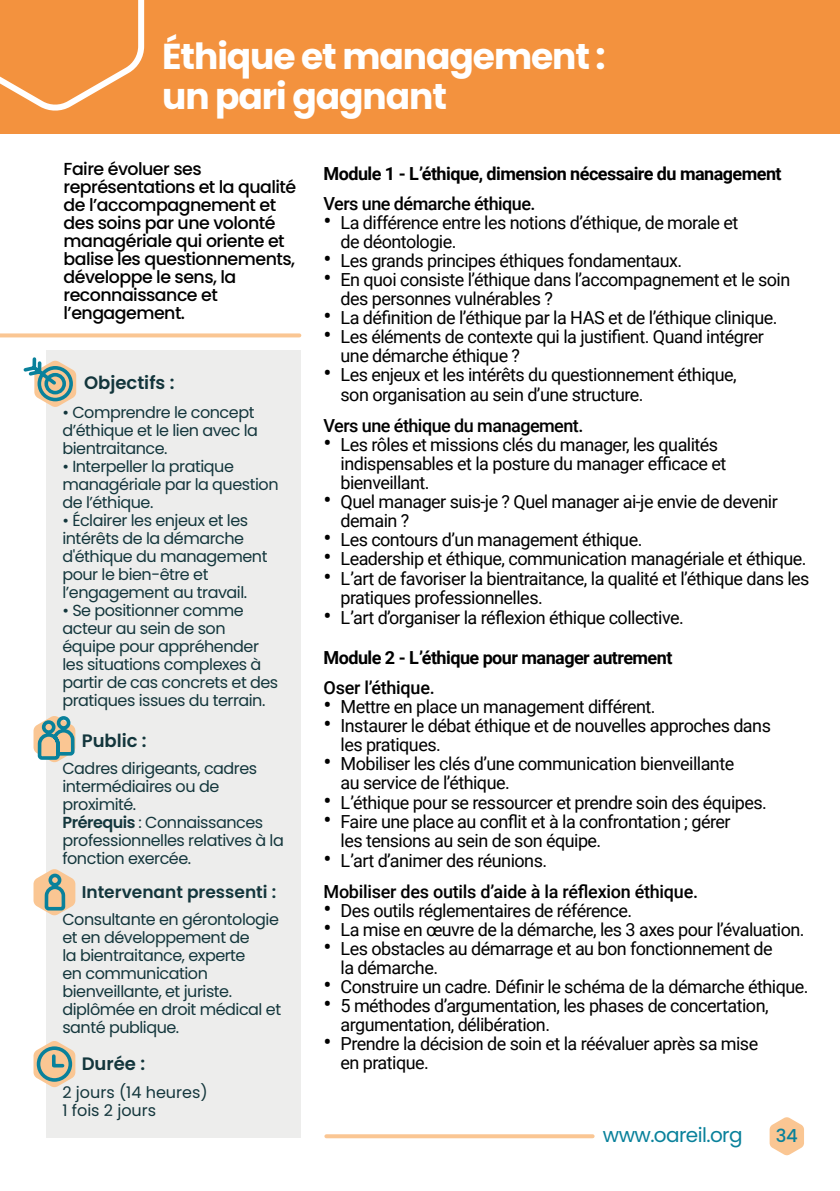
<style>
.page{position:relative;width:840px;height:1191px;background:#fff}
.page>*{position:absolute;margin:0;border:0;box-sizing:border-box;transform-origin:0 0}
.t1{font:700 36px/40px "Poppins";letter-spacing:-.03em;color:#fff}
.t2{font:20px "Poppins";letter-spacing:-.03em;color:#09819b}
.t3{font:18px/19px "Roboto";letter-spacing:-.03em;color:#000}
.t4{font:500 18px/30.4px "Roboto";letter-spacing:-.025em;color:#000}
.t5{font:700 18px "Roboto";letter-spacing:-.03em;color:#000}
.t6{font:600 18px "Poppins";color:#13363c}
.t7{font:500 18px "Poppins";color:#09819b}
.t8{font:500 17.4px/18px "Poppins";letter-spacing:-.03em;color:#000}
.t9{font:600 17px "Poppins";color:#13363c}
.t10{font:16px/18px "Poppins";letter-spacing:-.03em;color:#13363c}
.t11{font:16px/18px "Poppins";color:#13363c}
.s1{font-weight:600}
.s2{font-size:24px}
.s3{font-weight:400;font-size:24px}
.s4{font-weight:400}
</style>
<div class="page">
<div style="left:46px;top:350px;width:255px;height:788px;background:#ededec"></div>
<div style="left:0;top:0;width:839px;height:134px;background:#f3923e"></div>
<svg style="left:769px;top:1117px;width:34px;height:38px"></svg>
<svg style="left:23px;top:357px;width:53px;height:50px"></svg>
<svg style="left:33px;top:716px;width:43px;height:46px"></svg>
<svg style="left:33px;top:1041px;width:42px;height:46px"></svg>
<svg style="left:326px;top:1134px;width:266px;height:4px"></svg>
<svg style="left:0;top:333px;width:299px;height:4px"></svg>
<svg style="left:33px;top:869px;width:42px;height:46px"></svg>
<svg style="left:0;top:0;width:145px;height:111px"></svg>
<h1 class="t1" style="left:162px;top:37px;width:445px">Éthique et management : un pari gagnant</h1>
<p class="t8" style="left:63px;top:160px;width:234px">Faire évoluer ses représentations et la qualité de l’accompagnement et des soins par une volonté managériale qui oriente et balise les questionnements, développe le sens, la reconnaissance et l’engagement.</p>
<p class="t6" style="left:84px;top:372px;width:92px">Objectifs :</p>
<p class="t10" style="left:62px;top:403px;width:197px">• Comprendre le concept d’éthique et le lien avec la bientraitance.</p>
<p class="t10" style="left:62px;top:457px;width:217px">• Interpeller la pratique managériale par la question de l’éthique.</p>
<p class="t10" style="left:62px;top:511px;width:206px">• Éclairer les enjeux et les intérêts de la démarche d'éthique du management pour le bien-être et l’engagement au travail.</p>
<p class="t10" style="left:62px;top:601px;width:217px">• Se positionner comme acteur au sein de son équipe pour appréhender les situations complexes à partir de cas concrets et des pratiques issues du terrain.</p>
<p class="t6" style="left:82px;top:730px;width:66px">Public :</p>
<p class="t10" style="left:62px;top:759px;width:223px">Cadres dirigeants, cadres intermédiaires ou de proximité.<br><span class="s1">Prérequis</span> : Connaissances professionnelles relatives à la fonction exercée.</p>
<p class="t9" style="left:82px;top:882px;width:196px">Intervenant pressenti :</p>
<p class="t10" style="left:62px;top:910px;width:220px">Consultante en gérontologie et en développement de<br>la bientraitance, experte<br>en communication bienveillante, et juriste. diplômée en droit médical et santé publique.</p>
<p class="t6" style="left:82px;top:1053px;width:65px">Durée :</p>
<p class="t11" style="left:62px;top:1083px;width:147px">2 jours (14 heures)<br>1 fois 2 jours</p>
<p class="t5" style="left:323px;top:161px;width:459px">Module 1 - L’éthique, dimension nécessaire du management</p>
<p class="t4" style="left:323px;top:188px;width:213px">Vers une démarche éthique.</p>
<p class="t3" style="left:340px;top:212px;width:399px;text-indent:-17px"><span class="s2">•</span> La différence entre les notions d’éthique, de morale et de déontologie.</p>
<p class="t3" style="left:323px;top:250px;width:360px"><span class="s2">•</span> Les grands principes éthiques fondamentaux.</p>
<p class="t3" style="left:340px;top:269px;width:451px;text-indent:-17px"><span class="s2">•</span> En quoi consiste l’éthique dans l’accompagnement et le soin des personnes vulnérables ?</p>
<p class="t3" style="left:323px;top:307px;width:455px"><span class="s2">•</span> La définition de l’éthique par la HAS et de l’éthique clinique.</p>
<p class="t3" style="left:340px;top:326px;width:424px;text-indent:-17px"><span class="s2">•</span> Les éléments de contexte qui la justifient. Quand intégrer une démarche éthique ?</p>
<p class="t3" style="left:340px;top:364px;width:397px;line-height:20px;text-indent:-17px"><span class="s2">•</span> Les enjeux et les intérêts du questionnement éthique, son organisation au sein d’une structure.</p>
<p class="t4" style="left:323px;top:409px;width:261px">Vers une éthique du management.</p>
<p class="t3" style="left:340px;top:434px;width:387px;text-indent:-17px"><span class="s2">•</span> Les rôles et missions clés du manager, les qualités indispensables et la posture du manager efficace et bienveillant.</p>
<p class="t3" style="left:340px;top:491px;width:438px;text-indent:-17px"><span class="s2">•</span> Quel manager suis-je ? Quel manager ai-je envie de devenir demain ?</p>
<p class="t3" style="left:323px;top:529px;width:320px"><span class="s2">•</span> Les contours d’un management éthique.</p>
<p class="t3" style="left:323px;top:548px;width:484px"><span class="s2">•</span> Leadership et éthique, communication managériale et éthique.</p>
<p class="t3" style="left:340px;top:568px;width:470px;text-indent:-17px"><span class="s2">•</span> L’art de favoriser la bientraitance, la qualité et l’éthique dans les pratiques professionnelles.</p>
<p class="t3" style="left:323px;top:607px;width:362px"><span class="s2">•</span> L’art d’organiser la réflexion éthique collective.</p>
<p class="t5" style="left:323px;top:644px;width:350px">Module 2 - L’éthique pour manager autrement</p>
<p class="t4" style="left:323px;top:672px;width:113px">Oser l’éthique.</p>
<p class="t3" style="left:323px;top:696px;width:333px"><span class="s2">•</span> Mettre en place un management différent.</p>
<p class="t3" style="left:340px;top:715px;width:431px;text-indent:-17px"><span class="s2">•</span> Instaurer le débat éthique et de nouvelles approches dans les pratiques.</p>
<p class="t3" style="left:340px;top:753px;width:395px;text-indent:-17px"><span class="s2">•</span> Mobiliser les clés d’une communication bienveillante au service de l’éthique.</p>
<p class="t3" style="left:323px;top:792px;width:444px"><span class="s2">•</span> L’éthique pour se ressourcer et prendre soin des équipes.</p>
<p class="t3" style="left:340px;top:811px;width:391px;text-indent:-17px"><span class="s2">•</span> Faire une place au conflit et à la confrontation ; gérer les tensions au sein de son équipe.</p>
<p class="t4" style="left:323px;top:845px;width:376px"><span class="s3">•</span> <span class="s4">L’art d’animer des réunions.<br></span>Mobiliser des outils d’aide à la réflexion éthique.</p>
<p class="t3" style="left:323px;top:900px;width:310px"><span class="s2">•</span> Des outils réglementaires de référence.</p>
<p class="t3" style="left:323px;top:919px;width:482px"><span class="s2">•</span> La mise en œuvre de la démarche, les 3 axes pour l’évaluation.</p>
<p class="t3" style="left:340px;top:938px;width:433px;text-indent:-17px"><span class="s2">•</span> Les obstacles au démarrage et au bon fonctionnement de la démarche.</p>
<p class="t3" style="left:323px;top:976px;width:486px"><span class="s2">•</span> Construire un cadre. Définir le schéma de la démarche éthique.</p>
<p class="t3" style="left:340px;top:995px;width:429px;text-indent:-17px"><span class="s2">•</span> 5 méthodes d’argumentation, les phases de concertation, argumentation, délibération.</p>
<p class="t3" style="left:340px;top:1033px;width:419px;text-indent:-17px"><span class="s2">•</span> Prendre la décision de soin et la réévaluer après sa mise en pratique.</p>
<p class="t2" style="left:602px;top:1123px;width:141px">www.oareil.org</p>
<p class="t7" style="left:775px;top:1125px;width:23px">34</p>
</div>
